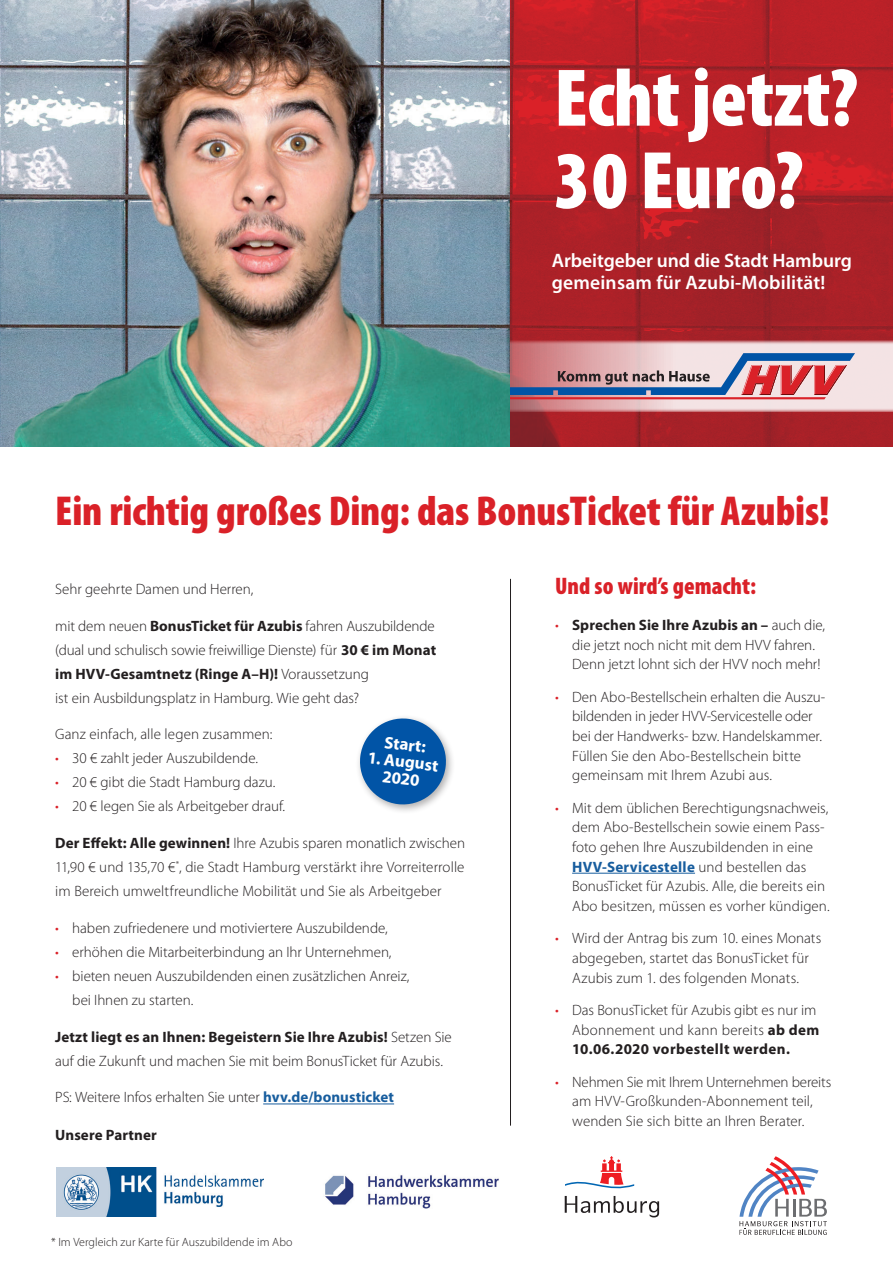
<style>
.page{position:relative;width:893px;height:1263px;background:#fff}
.page>*{position:absolute;margin:0;border:0;box-sizing:border-box;transform-origin:0 0}
.t1{font:900 condensed 82.5px/82.5px "Myriad Pro";letter-spacing:-.01em;color:#fff}
.t2{font:900 condensed 42px "Myriad Pro";letter-spacing:-.005em;color:#da2128}
.t3{font:900 condensed 24px "Myriad Pro";color:#da2128}
.t4{font:600 19.5px/22.5px "Myriad Pro";letter-spacing:-.005em;color:#fff}
.t5{font:700 17.1px/17.1px "Myriad Pro";color:#fff;text-align:center}
.t6{font:300 15px/19.6px "Myriad Pro";color:#231f20}
.t7{font:700 15px "Myriad Pro";letter-spacing:.005em;color:#231f20}
.t8{font:300 12px "Myriad Pro";letter-spacing:.005em;color:#231f20}
.s1{font-weight:700}
.s2{color:#da2128}
.s3{font-weight:700;color:#175d9e}
</style>
<div class="page">
<img style="left:0;top:0;width:510px;height:446px">
<svg style="left:510px;top:0;width:383px;height:446px;background:#b22027"></svg>
<svg style="left:510px;top:338px;width:383px;height:76px;background:#dca9ab"></svg>
<svg style="left:510px;top:353px;width:345px;height:46px;background:#b28d9e"></svg>
<hr style="left:572px;top:873px;width:123px;height:1px;background:#175d9e">
<hr style="left:510px;top:579px;width:1px;height:546px;background:#231f20">
<div style="left:355px;top:714px;width:100px;height:100px;background:#231f20;opacity:.35"></div>
<svg style="left:357px;top:716px;width:91px;height:91px"></svg>
<hr style="left:263px;top:1103px;width:131px;height:1px;background:#175d9e">
<svg style="left:565px;top:1156px;width:69px;height:33px"></svg>
<svg style="left:565px;top:1196px;width:94px;height:21px"></svg>
<img style="left:57px;top:1167px;width:207px;height:50px">
<img style="left:325px;top:1175px;width:174px;height:34px">
<svg style="left:739px;top:1156px;width:88px;height:79px"></svg>
<h1 class="t1" style="left:554px;top:58px;width:305px">Echt jetzt?<br>30 Euro?</h1>
<h3 class="t4" style="left:552px;top:248px;width:302px">Arbeitgeber und die Stadt Hamburg gemeinsam für Azubi-Mobilität!</h3>
<h2 class="t2" style="left:55px;top:487px;width:776px">Ein richtig großes Ding: das BonusTicket für Azubis!</h2>
<p class="t6" style="left:55px;top:579px;width:200px">Sehr geehrte Damen und Herren,</p>
<p class="t6" style="left:55px;top:614px;width:382px;line-height:24px">mit dem neuen <span class="s1">BonusTicket für Azubis</span> fahren Auszubildende (dual und schulisch sowie freiwillige Dienste) für <span class="s1">30 € im Monat im HVV-Gesamtnetz (Ringe A–H)!</span> Voraussetzung<br>ist ein Ausbildungsplatz in Hamburg. Wie geht das?</p>
<p class="t6" style="left:55px;top:725px;width:219px">Ganz einfach, alle legen zusammen:</p>
<p class="t6" style="left:55px;top:749px;width:204px"><span class="s2">•</span> 30 € zahlt jeder Auszubildende.</p>
<p class="t6" style="left:55px;top:773px;width:222px"><span class="s2">•</span> 20 € gibt die Stadt Hamburg dazu.</p>
<p class="t6" style="left:55px;top:797px;width:231px"><span class="s2">•</span> 20 € legen Sie als Arbeitgeber drauf.</p>
<p class="t6" style="left:55px;top:831px;width:411px;line-height:24px;text-align:justify"><span class="s1">Der Effekt: Alle gewinnen!</span> Ihre Azubis sparen monatlich zwischen 11,90 € und 135,70 €<sup>*</sup>, die Stadt Hamburg verstärkt ihre Vorreiterrolle im Bereich umweltfreundliche Mobilität und Sie als Arbeitgeber</p>
<p class="t6" style="left:55px;top:918px;width:334px"><span class="s2">•</span> haben zufriedenere und motiviertere Auszubildende,</p>
<p class="t6" style="left:55px;top:942px;width:338px"><span class="s2">•</span> erhöhen die Mitarbeiterbindung an Ihr Unternehmen,</p>
<p class="t6" style="left:72px;top:964px;width:339px;line-height:24px;text-indent:-17px"><span class="s2">•</span> bieten neuen Auszubildenden einen zusätzlichen Anreiz, bei Ihnen zu starten.</p>
<p class="t6" style="left:55px;top:1025px;width:398px;line-height:24px"><span class="s1">Jetzt liegt es an Ihnen: Begeistern Sie Ihre Azubis!</span> Setzen Sie auf die Zukunft und machen Sie mit beim BonusTicket für Azubis.</p>
<p class="t6" style="left:55px;top:1088px;width:340px">PS: Weitere Infos erhalten Sie unter <span class="s3">hvv.de/bonusticket</span></p>
<p class="t5" style="left:386px;top:733px;width:43px;rotate:7deg">Start:</p>
<p class="t5" style="left:369px;top:748px;width:73px;rotate:7deg">1. August<br>2020</p>
<p class="t7" style="left:55px;top:1125px;width:103px">Unsere Partner</p>
<p class="t8" style="left:51px;top:1236px;width:243px">* Im Vergleich zur Karte für Auszubildende im Abo</p>
<h3 class="t3" style="left:555px;top:573px;width:202px">Und so wird’s gemacht:</h3>
<p class="t6" style="left:572px;top:615px;width:254px;text-indent:-17px"><span class="s2">•</span> <span class="s1">Sprechen Sie Ihre Azubis an –</span> auch die, die jetzt noch nicht mit dem HVV fahren.<br>Denn jetzt lohnt sich der HVV noch mehr!</p>
<p class="t6" style="left:572px;top:687px;width:255px;text-indent:-17px"><span class="s2">•</span> Den Abo-Bestellschein erhalten die Auszu&shy;bildenden in jeder HVV-Servicestelle oder bei der Handwerks- bzw. Handelskammer.<br>Füllen Sie den Abo-Bestellschein bitte gemeinsam mit Ihrem Azubi aus.</p>
<p class="t6" style="left:572px;top:798px;width:259px;text-indent:-17px"><span class="s2">•</span> Mit dem üblichen Berechtigungsnachweis, dem Abo-Bestellschein sowie einem Pass&shy;foto gehen Ihre Auszubildenden in eine <span class="s3">HVV-Servicestelle</span> und bestellen das BonusTicket für Azubis. Alle, die bereits ein Abo besitzen, müssen es vorher kündigen.</p>
<p class="t6" style="left:555px;top:929px;width:268px;text-align:center"><span class="s2">•</span> Wird der Antrag bis zum 10. eines Monats abgegeben, startet das BonusTicket für<br>Azubis zum 1. des folgenden Monats.</p>
<p class="t6" style="left:572px;top:1000px;width:249px;text-indent:-17px"><span class="s2">•</span> Das BonusTicket für Azubis gibt es nur im<br>Abonnement und kann bereits <span class="s1">ab dem<br>10.06.2020 vorbestellt werden.</span></p>
<p class="t6" style="left:572px;top:1072px;width:261px;text-indent:-17px"><span class="s2">•</span> Nehmen Sie mit Ihrem Unternehmen bereits am HVV-Großkunden-Abonnement teil, wenden Sie sich bitte an Ihren Berater.</p>
</div>
